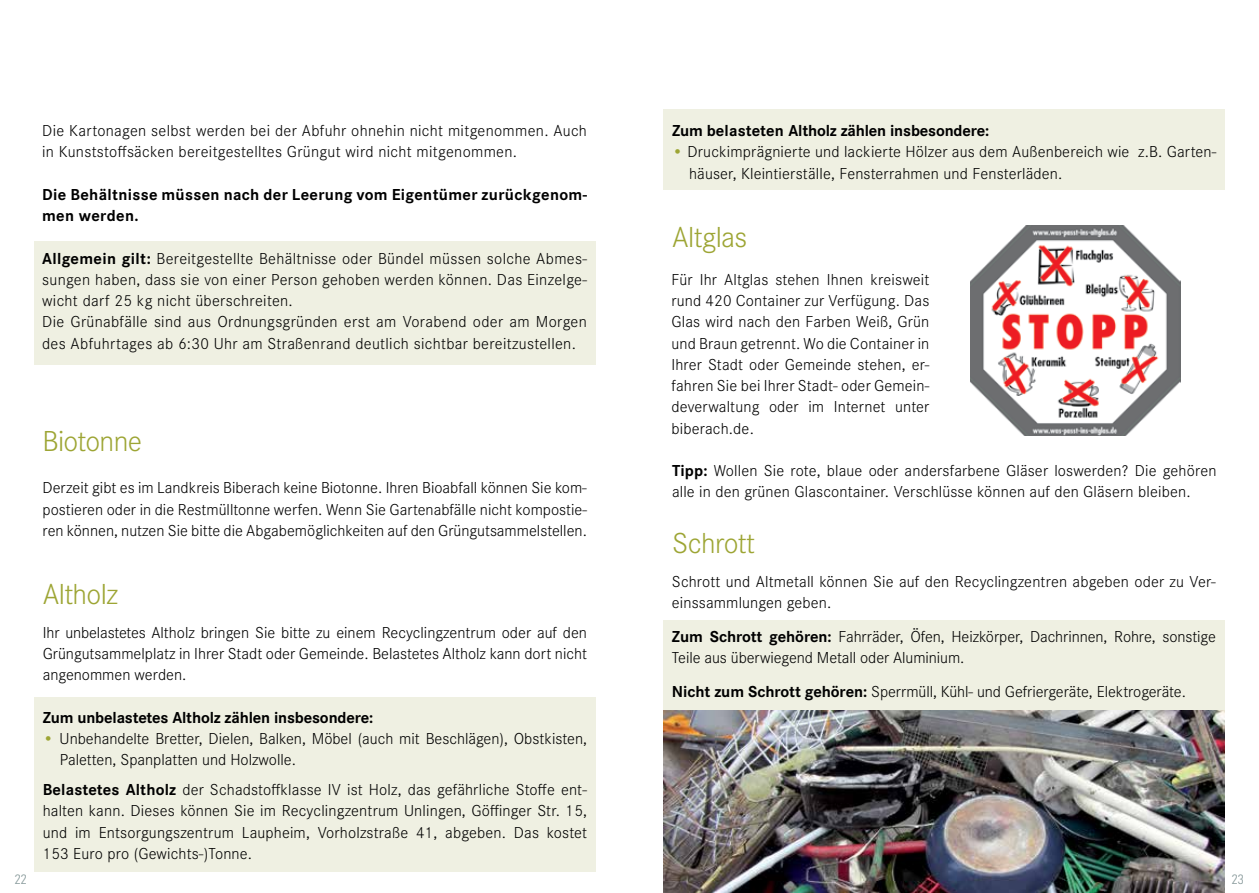
<style>
.page{position:relative;width:1259px;height:893px;background:#fff}
.page>*{position:absolute;margin:0;border:0;box-sizing:border-box;transform-origin:0 0}
.t1{font:300 30px "Corporate S";letter-spacing:-.02em;color:#9da534}
.t2{font:300 16.5px/21.3px "Corporate S";letter-spacing:.01em;color:#000}
.t3{font:700 16.5px/21.3px "Corporate S";letter-spacing:.005em;color:#000}
.t4{font:300 condensed 13.5px "Univers LT Std";color:#869899}
.s1{font-weight:700}
.s2{color:#9da534}
.s3{font-weight:700;color:#9da534}
</style>
<div class="page">
<div style="left:34px;top:241px;width:561px;height:124px;background:#eff0e2"></div>
<div style="left:34px;top:697px;width:561px;height:175px;background:#eff0e2"></div>
<div style="left:663px;top:109px;width:562px;height:81px;background:#eff0e2"></div>
<img style="left:970px;top:226px;width:210px;height:209px">
<img style="left:663px;top:710px;width:562px;height:183px">
<div style="left:663px;top:621px;width:562px;height:89px;background:#eff0e2"></div>
<p class="t2" style="left:42px;top:120px;width:546px">Die Kartonagen selbst werden bei der Abfuhr ohnehin nicht mitgenommen. Auch in Kunststoffsäcken bereitgestelltes Grüngut wird nicht mitgenommen.</p>
<p class="t3" style="left:42px;top:184px;width:546px">Die Behältnisse müssen nach der Leerung vom Eigentümer zurückgenom&shy;men werden.</p>
<p class="t2" style="left:42px;top:248px;width:546px"><span class="s1">Allgemein gilt:</span> Bereitgestellte Behältnisse oder Bündel müssen solche Abmes&shy;sungen haben, dass sie von einer Person gehoben werden können. Das Einzelge&shy;wicht darf 25 kg nicht überschreiten.<br>Die Grünabfälle sind aus Ordnungsgründen erst am Vorabend oder am Morgen des Abfuhrtages ab 6:30 Uhr am Straßenrand deutlich sichtbar bereitzustellen.</p>
<h1 class="t1" style="left:43px;top:424px;width:101px">Biotonne</h1>
<p class="t2" style="left:43px;top:477px;width:546px;text-align:justify">Derzeit gibt es im Landkreis Biberach keine Biotonne. Ihren Bioabfall können Sie kom&shy;postieren oder in die Restmülltonne werfen. Wenn Sie Gartenabfälle nicht kompostie&shy;ren können, nutzen Sie bitte die Abgabemöglichkeiten auf den Grüngutsammelstellen.</p>
<h1 class="t1" style="left:43px;top:577px;width:77px">Altholz</h1>
<p class="t2" style="left:43px;top:622px;width:546px;text-align:justify">Ihr unbelastetes Altholz bringen Sie bitte zu einem Recyclingzentrum oder auf den Grüngutsammelplatz in Ihrer Stadt oder Gemeinde. Belastetes Altholz kann dort nicht angenommen werden.</p>
<p class="t3" style="left:43px;top:707px;width:332px">Zum unbelastetes Altholz zählen insbesondere:</p>
<p class="t2" style="left:60px;top:728px;width:529px;text-indent:-17px"><span class="s2">•</span> Unbehandelte Bretter, Dielen, Balken, Möbel (auch mit Beschlägen), Obstkisten,<br>Paletten, Spanplatten und Holzwolle.</p>
<p class="t2" style="left:43px;top:779px;width:546px;text-align:justify"><span class="s1">Belastetes Altholz</span> der Schadstoffklasse IV ist Holz, das gefährliche Stoffe ent&shy;halten kann. Dieses können Sie im Recyclingzentrum Unlingen, Göffinger Str. 15, und im Entsorgungszentrum Laupheim, Vorholzstraße 41, abgeben. Das kostet 153 Euro pro (Gewichts-)Tonne.</p>
<p class="t3" style="left:672px;top:120px;width:319px">Zum belasteten Altholz zählen insbesondere:</p>
<p class="t2" style="left:689px;top:141px;width:529px;text-indent:-17px"><span class="s3">•</span> Druckimprägnierte und lackierte Hölzer aus dem Außenbereich wie z.B. Garten&shy;häuser, Kleintierställe, Fensterrahmen und Fensterläden.</p>
<h1 class="t1" style="left:672px;top:220px;width:77px">Altglas</h1>
<p class="t2" style="left:671px;top:269px;width:259px;text-align:justify">Für Ihr Altglas stehen Ihnen kreisweit rund 420 Container zur Verfügung. Das Glas wird nach den Farben Weiß, Grün und Braun getrennt. Wo die Container in Ihrer Stadt oder Gemeinde stehen, er&shy;fahren Sie bei Ihrer Stadt- oder Gemein&shy;deverwaltung oder im Internet unter biberach.de.</p>
<p class="t2" style="left:672px;top:460px;width:546px"><span class="s1">Tipp:</span> Wollen Sie rote, blaue oder andersfarbene Gläser loswerden? Die gehören alle in den grünen Glascontainer. Verschlüsse können auf den Gläsern bleiben.</p>
<h1 class="t1" style="left:672px;top:526px;width:84px">Schrott</h1>
<p class="t2" style="left:672px;top:571px;width:545px">Schrott und Altmetall können Sie auf den Recyclingzentren abgeben oder zu Ver&shy;einssammlungen geben.</p>
<p class="t2" style="left:672px;top:626px;width:545px"><span class="s1">Zum Schrott gehören:</span> Fahrräder, Öfen, Heizkörper, Dachrinnen, Rohre, sonstige<br>Teile aus überwiegend Metall oder Aluminium.</p>
<p class="t2" style="left:672px;top:681px;width:515px"><span class="s1">Nicht zum Schrott gehören:</span> Sperrmüll, Kühl- und Gefriergeräte, Elektrogeräte.</p>
<p class="t4" style="left:15px;top:872px;width:13px">22</p>
<p class="t4" style="left:1231px;top:872px;width:13px">23</p>
</div>
